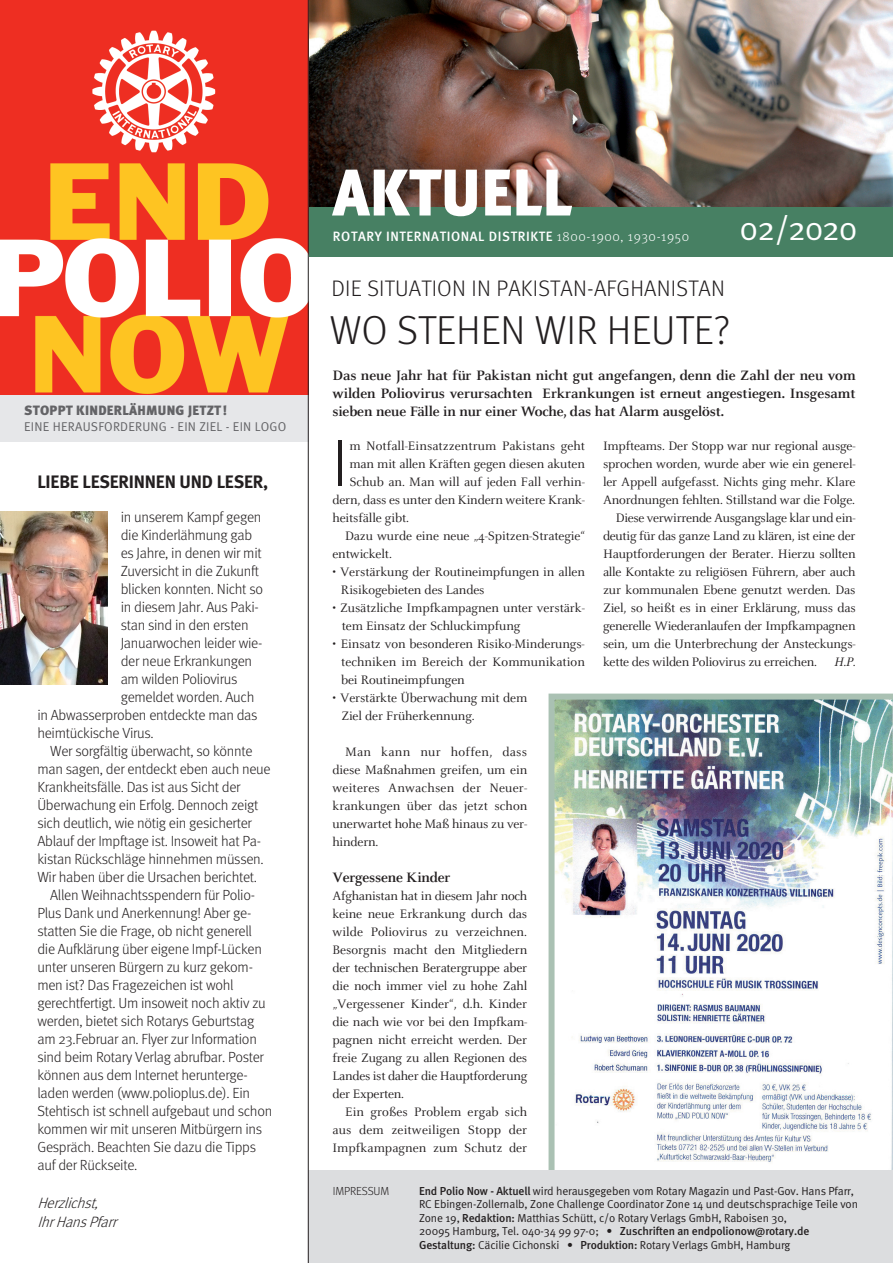
<style>
.page{position:relative;width:893px;height:1263px;background:#fff}
.page>*{position:absolute;margin:0;border:0;box-sizing:border-box;transform-origin:0 0}
.t1{font:300 66px "Meta";color:#231f20}
.t2{font:65.85px "Meta Black Caps";color:#fff;scale:.93 1}
.t3{font:300 40.5px "Meta";color:#231f20}
.t4{font:33px "Meta Normal";letter-spacing:-.04em;color:#fff}
.t5{font:300 22.5px "Meta";letter-spacing:.01em;color:#231f20}
.t6{font:700 18px "Meta";letter-spacing:-.01em;color:#231f20}
.t7{font:700 15px/18px "Celeste";letter-spacing:-.01em;color:#231f20;text-align:justify}
.t8{font:italic 300 15px/19.5px "Meta";color:#231f20}
.t9{font:300 14.7px "Meta";letter-spacing:-.02em;color:#231f20}
.t10{font:13.5px/18px "Celeste";letter-spacing:-.01em;color:#231f20;text-align:justify}
.t11{font:500 13.5px "Meta";letter-spacing:.045em;color:#fff}
.t12{font:900 13.5px "Meta";letter-spacing:.02em;color:#636366}
.t13{font:italic 13.5px "Celeste";color:#231f20}
.t14{font:12.75px "Meta Normal";letter-spacing:.02em;color:#636366}
.t15{font:300 11.7px "Meta";letter-spacing:-.01em;color:#231f20}
.t16{font:11.55px/13.5px "Meta Normal";letter-spacing:-.01em;color:#231f20}
.t17{font:500 11.55px "Meta";letter-spacing:-.01em;color:#231f20}
.s1{font-weight:300}
.s2{font-family:"Meta";font-weight:500}
.s3{font-family:"Meta Normal";font-weight:400}
</style>
<div class="page">
<div style="left:0;top:384px;width:308px;height:58px;background:#e6e7e9"></div>
<div style="left:277px;top:187px;width:616px;height:70px;background:#478063"></div>
<img style="left:309px;top:0;width:584px;height:207px">
<img style="left:0;top:512px;width:108px;height:173px">
<img style="left:0;top:0;width:308px;height:395px">
<img style="left:549px;top:693px;width:344px;height:477px">
<div style="left:308px;top:1170px;width:585px;height:93px;background:#dcdddf"></div>
<hr style="left:308px;top:0;width:1px;height:1263px;background:#231f20">
<p class="t12" style="left:24px;top:402px;width:204px">STOPPT KINDERLÄHMUNG JETZT!</p>
<p class="t14" style="left:24px;top:419px;width:264px">EINE HERAUSFORDERUNG - EIN ZIEL - EIN LOGO</p>
<h3 class="t6" style="left:37px;top:471px;width:232px">LIEBE LESERINNEN UND LESER,</h3>
<p class="t9" style="left:121px;top:509px;width:142px">in unserem Kampf gegen</p>
<p class="t9" style="left:121px;top:527px;width:133px">die Kinderlähmung gab</p>
<p class="t9" style="left:121px;top:545px;width:143px">es Jahre, in denen wir mit</p>
<p class="t9" style="left:121px;top:563px;width:140px">Zuversicht in die Zukunft</p>
<p class="t9" style="left:121px;top:581px;width:144px">blicken konnten. Nicht so</p>
<p class="t9" style="left:121px;top:599px;width:140px">in diesem Jahr. Aus Paki-</p>
<p class="t9" style="left:121px;top:617px;width:130px">stan sind in den ersten</p>
<p class="t9" style="left:121px;top:635px;width:143px">Januarwochen leider wie-</p>
<p class="t9" style="left:121px;top:653px;width:133px">der neue Erkrankungen</p>
<p class="t9" style="left:121px;top:671px;width:118px">am wilden Poliovirus</p>
<p class="t9" style="left:121px;top:689px;width:135px">gemeldet worden. Auch</p>
<p class="t9" style="left:37px;top:707px;width:222px">in Abwasserproben entdeckte man das</p>
<p class="t9" style="left:37px;top:725px;width:118px">heimtückische Virus.</p>
<p class="t9" style="left:50px;top:743px;width:204px">Wer sorgfältig überwacht, so könnte</p>
<p class="t9" style="left:37px;top:761px;width:235px">man sagen, der entdeckt eben auch neue</p>
<p class="t9" style="left:37px;top:779px;width:205px">Krankheitsfälle. Das ist aus Sicht der</p>
<p class="t9" style="left:37px;top:796px;width:223px">Überwachung ein Erfolg. Dennoch zeigt</p>
<p class="t9" style="left:37px;top:814px;width:216px">sich deutlich, wie nötig ein gesicherter</p>
<p class="t9" style="left:37px;top:832px;width:225px">Ablauf der Impftage ist. Insoweit hat Pa-</p>
<p class="t9" style="left:37px;top:851px;width:228px">kistan Rückschläge hinnehmen müssen.</p>
<p class="t9" style="left:37px;top:869px;width:221px">Wir haben über die Ursachen berichtet.</p>
<p class="t9" style="left:50px;top:887px;width:206px">Allen Weihnachtsspendern für Polio-</p>
<p class="t9" style="left:37px;top:905px;width:215px">Plus Dank und Anerkennung! Aber ge-</p>
<p class="t9" style="left:37px;top:923px;width:216px">statten Sie die Frage, ob nicht generell</p>
<p class="t9" style="left:37px;top:941px;width:226px">die Aufklärung über eigene Impf-Lücken</p>
<p class="t9" style="left:37px;top:959px;width:217px">unter unseren Bürgern zu kurz gekom-</p>
<p class="t9" style="left:37px;top:977px;width:198px">men ist? Das Fragezeichen ist wohl</p>
<p class="t9" style="left:37px;top:995px;width:230px">gerechtfertigt. Um insoweit noch aktiv zu</p>
<p class="t9" style="left:37px;top:1013px;width:218px">werden, bietet sich Rotarys Geburtstag</p>
<p class="t9" style="left:37px;top:1031px;width:221px">am 23.Februar an. Flyer zur Information</p>
<p class="t9" style="left:37px;top:1049px;width:228px">sind beim Rotary Verlag abrufbar. Poster</p>
<p class="t9" style="left:37px;top:1067px;width:212px">können aus dem Internet herunterge-</p>
<p class="t9" style="left:37px;top:1085px;width:214px">laden werden (www.polioplus.de). Ein</p>
<p class="t9" style="left:37px;top:1103px;width:236px">Stehtisch ist schnell aufgebaut und schon</p>
<p class="t9" style="left:37px;top:1121px;width:226px">kommen wir mit unseren Mitbürgern ins</p>
<p class="t9" style="left:37px;top:1139px;width:220px">Gespräch. Beachten Sie dazu die Tipps</p>
<p class="t9" style="left:37px;top:1157px;width:102px">auf der Rückseite.</p>
<p class="t8" style="left:37px;top:1192px;width:85px">Herzlichst,<br>IhrHansPfarr</p>
<h2 class="t2" style="left:333px;top:153px;width:259px">AKTUELL</h2>
<h3 class="t4" style="left:739px;top:209px;width:119px">02/2020</h3>
<p class="t11" style="left:333px;top:229px;width:358px">ROTARY INTERNATIONAL DISTRIKTE <span class="s1">1800-1900, 1930-1950</span></p>
<h3 class="t5" style="left:331px;top:276px;width:395px">DIE SITUATION IN PAKISTAN-AFGHANISTAN</h3>
<h3 class="t3" style="left:330px;top:307px;width:402px">WO STEHEN WIR HEUTE?</h3>
<p class="t7" style="left:332px;top:367px;width:525px">Das neue Jahr hat für Pakistan nicht gut angefangen, denn die Zahl der neu vom wilden Poliovirus verursachten Erkrankungen ist erneut angestiegen. Insgesamt sieben neue Fälle in nur einer Woche, das hat Alarm ausgelöst.</p>
<h1 class="t1" style="left:332px;top:426px;width:17px">I</h1>
<p class="t10" style="left:349px;top:437px;width:237px">m Notfall-Einsatzzentrum Pakistans geht</p>
<p class="t10" style="left:349px;top:455px;width:237px">man mit allen Kräften gegen diesen akuten</p>
<p class="t10" style="left:349px;top:473px;width:237px">Schub an. Man will auf jeden Fall verhin-</p>
<p class="t10" style="left:332px;top:491px;width:254px">dern, dass es unter den Kindern weitere Krank-</p>
<p class="t10" style="left:332px;top:509px;width:78px">heitsfälle gibt.</p>
<p class="t10" style="left:345px;top:527px;width:241px">Dazu wurde eine neue „4-Spitzen-Strategie“</p>
<p class="t10" style="left:332px;top:545px;width:61px">entwickelt.</p>
<p class="t10" style="left:341px;top:563px;width:246px;text-indent:-9px">• Verstärkung der Routineimpfungen in allen<br>Risikogebieten des Landes</p>
<p class="t10" style="left:342px;top:599px;width:245px;text-indent:-9px">• Zusätzliche Impfkampagnen unter verstärk&shy;tem Einsatz der Schluckimpfung</p>
<p class="t10" style="left:341px;top:635px;width:245px;text-indent:-9px">• Einsatz von besonderen Risiko-Minderungs&shy;techniken im Bereich der Kommunikation bei Routineimpfungen</p>
<p class="t10" style="left:341px;top:689px;width:187px;text-indent:-9px">• Verstärkte Überwachung mit dem<br>Ziel der Früherkennung.</p>
<p class="t10" style="left:332px;top:743px;width:196px;text-indent:13px">Man kann nur hoffen, dass diese Maßnahmen greifen, um ein weiteres Anwachsen der Neuer&shy;krankungen über das jetzt schon unerwartet hohe Maß hinaus zu ver&shy;hindern.</p>
<p class="t7" style="left:332px;top:869px;width:120px">Vergessene Kinder</p>
<p class="t10" style="left:332px;top:887px;width:196px">Afghanistan hat in diesem Jahr noch keine neue Erkrankung durch das wilde Poliovirus zu verzeichnen.<br>Besorgnis macht den Mitgliedern der technischen Beratergruppe aber die noch immer viel zu hohe Zahl „Vergessener Kinder“, d.h. Kinder die nach wie vor bei den Impfkam&shy;pagnen nicht erreicht werden. Der freie Zugang zu allen Regionen des Landes ist daher die Hauptforderung der Experten.</p>
<p class="t10" style="left:332px;top:1103px;width:196px;text-indent:13px">Ein großes Problem ergab sich aus dem zeitweiligen Stopp der Impfkampagnen zum Schutz der</p>
<p class="t10" style="left:603px;top:437px;width:254px">Impfteams. Der Stopp war nur regional ausge-</p>
<p class="t10" style="left:603px;top:455px;width:254px">sprochen worden, wurde aber wie ein generel-</p>
<p class="t10" style="left:603px;top:473px;width:254px">ler Appell aufgefasst. Nichts ging mehr. Klare</p>
<p class="t10" style="left:603px;top:491px;width:254px">Anordnungen fehlten. Stillstand war die Folge.</p>
<p class="t10" style="left:616px;top:509px;width:241px">Diese verwirrende Ausgangslage klar und ein-</p>
<p class="t10" style="left:603px;top:527px;width:254px">deutig für das ganze Land zu klären, ist eine der</p>
<p class="t10" style="left:603px;top:545px;width:254px">Hauptforderungen der Berater. Hierzu sollten</p>
<p class="t10" style="left:603px;top:563px;width:254px">alle Kontakte zu religiösen Führern, aber auch</p>
<p class="t10" style="left:603px;top:581px;width:254px">zur kommunalen Ebene genutzt werden. Das</p>
<p class="t10" style="left:603px;top:599px;width:254px">Ziel, so heißt es in einer Erklärung, muss das</p>
<p class="t10" style="left:603px;top:617px;width:254px">generelle Wiederanlaufen der Impfkampagnen</p>
<p class="t10" style="left:603px;top:635px;width:254px">sein, um die Unterbrechung der Ansteckungs-</p>
<p class="t10" style="left:603px;top:653px;width:215px">kette des wilden Poliovirus zu erreichen.</p>
<p class="t13" style="left:835px;top:655px;width:22px">H.P.</p>
<p class="t15" style="left:333px;top:1184px;width:58px">IMPRESSUM</p>
<p class="t16" style="left:419px;top:1184px;width:440px"><span class="s2">End Polio Now - Aktuell</span> wird herausgegeben vom Rotary Magazin und Past-Gov. Hans Pfarr,<br>RC Ebingen-Zollernalb, Zone Challenge Coordinator Zone 14 und deutschsprachige Teile von<br>Zone 19, <span class="s2">Redaktion:</span> Matthias Schütt, c/o Rotary Verlags GmbH, Raboisen 30,</p>
<p class="t17" style="left:419px;top:1224px;width:392px"><span class="s3">20095 Hamburg, Tel. 040-34 99 97-0; •</span> Zuschriften an endpolionow@rotary.de</p>
<p class="t16" style="left:419px;top:1238px;width:373px"><span class="s2">Gestaltung:</span> Cäcilie Cichonski • <span class="s2">Produktion:</span> Rotary Verlags GmbH, Hamburg</p>
</div>
